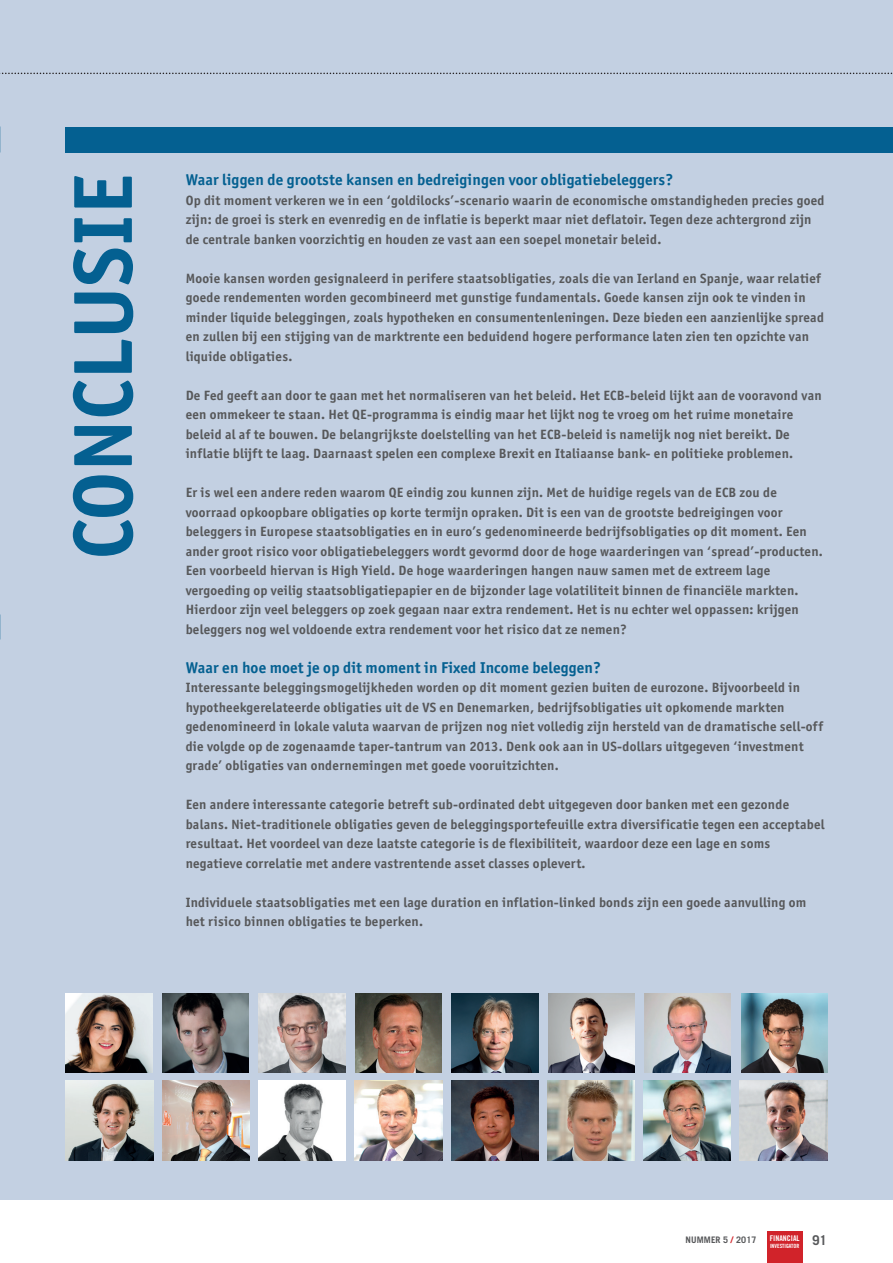
<style>
.page{position:relative;width:893px;height:1263px;background:#fff}
.page>*{position:absolute;margin:0;border:0;box-sizing:border-box;transform-origin:0 0}
.t1{font:700 84px "Officina San ITC";letter-spacing:.01em;color:#046091}
.t2{font:700 15.75px "Officina San ITC";letter-spacing:.01em;color:#046091}
.t3{font:700 13.5px/19.5px "Officina San ITC";letter-spacing:.02em;color:#57585a}
.t4{font:700 13.5px "Trade Gothic LT";color:#57585a}
.t5{font:700 9px "Trade Gothic LT";letter-spacing:.01em;color:#57585a}
.t6{font:7.8px "Trade Gothic LT Bold Cond Twenty";color:#fff}
.t7{font:5.7px "Trade Gothic LT Bold Cond Twenty";color:#fff}
.s1{color:#d1232a}
</style>
<div class="page">
<div style="left:0;top:0;width:893px;height:1199px;background:#c3d0e2"></div>
<svg style="left:0;top:73px;width:893px;height:1px"></svg>
<div style="left:66px;top:127px;width:827px;height:25px;background:#046091"></div>
<div style="left:767px;top:1231px;width:35px;height:32px;background:#d1232a"></div>
<img style="left:452px;top:994px;width:86px;height:79px">
<img style="left:355px;top:994px;width:86px;height:79px">
<img style="left:548px;top:994px;width:86px;height:79px">
<img style="left:66px;top:994px;width:86px;height:79px">
<img style="left:162px;top:994px;width:87px;height:79px">
<img style="left:259px;top:994px;width:86px;height:79px">
<img style="left:741px;top:994px;width:86px;height:79px">
<img style="left:645px;top:994px;width:86px;height:79px">
<img style="left:66px;top:1080px;width:88px;height:80px">
<img style="left:162px;top:1080px;width:88px;height:80px">
<img style="left:355px;top:1080px;width:87px;height:80px">
<img style="left:259px;top:1080px;width:87px;height:80px">
<img style="left:740px;top:1080px;width:87px;height:80px">
<img style="left:451px;top:1080px;width:87px;height:80px">
<img style="left:547px;top:1080px;width:88px;height:80px">
<img style="left:643px;top:1080px;width:88px;height:80px">
<h1 class="t1" style="left:51px;top:559px;width:386px;rotate:-90deg">CONCLUSIE</h1>
<p class="t2" style="left:186px;top:170px;width:489px">Waar liggen de grootste kansen en bedreigingen voor obligatiebeleggers?</p>
<p class="t3" style="left:186px;top:190px;width:640px">Op dit moment verkeren we in een ‘goldilocks’-scenario waarin de economische omstandigheden precies goed zijn: de groei is sterk en evenredig en de inflatie is beperkt maar niet deflatoir. Tegen deze achtergrond zijn de centrale banken voorzichtig en houden ze vast aan een soepel monetair beleid.</p>
<p class="t3" style="left:186px;top:268px;width:640px">Mooie kansen worden gesignaleerd in perifere staatsobligaties, zoals die van Ierland en Spanje, waar relatief goede rendementen worden gecombineerd met gunstige fundamentals. Goede kansen zijn ook te vinden in minder liquide beleggingen, zoals hypotheken en consumentenleningen. Deze bieden een aanzienlijke spread en zullen bij een stijging van de marktrente een beduidend hogere performance laten zien ten opzichte van liquide obligaties.</p>
<p class="t3" style="left:186px;top:385px;width:638px">De Fed geeft aan door te gaan met het normaliseren van het beleid. Het ECB-beleid lijkt aan de vooravond van een ommekeer te staan. Het QE-programma is eindig maar het lijkt nog te vroeg om het ruime monetaire beleid al af te bouwen. De belangrijkste doelstelling van het ECB-beleid is namelijk nog niet bereikt. De inflatie blijft te laag. Daarnaast spelen een complexe Brexit en Italiaanse bank- en politieke problemen.</p>
<p class="t3" style="left:186px;top:483px;width:639px">Er is wel een andere reden waarom QE eindig zou kunnen zijn. Met de huidige regels van de ECB zou de voorraad opkoopbare obligaties op korte termijn opraken. Dit is een van de grootste bedreigingen voor beleggers in Europese staatsobligaties en in euro’s gedenomineerde bedrijfsobligaties op dit moment. Een ander groot risico voor obligatiebeleggers wordt gevormd door de hoge waarderingen van ‘spread’-producten.<br>Een voorbeeld hiervan is High Yield. De hoge waarderingen hangen nauw samen met de extreem lage vergoeding op veilig staatsobligatiepapier en de bijzonder lage volatiliteit binnen de financiële markten.<br>Hierdoor zijn veel beleggers op zoek gegaan naar extra rendement. Het is nu echter wel oppassen: krijgen beleggers nog wel voldoende extra rendement voor het risico dat ze nemen?</p>
<p class="t2" style="left:186px;top:658px;width:417px">Waar en hoe moet je op dit moment in Fixed Income beleggen?</p>
<p class="t3" style="left:186px;top:678px;width:639px">Interessante beleggingsmogelijkheden worden op dit moment gezien buiten de eurozone. Bijvoorbeeld in hypotheekgerelateerde obligaties uit de VS en Denemarken, bedrijfsobligaties uit opkomende markten gedenomineerd in lokale valuta waarvan de prijzen nog niet volledig zijn hersteld van de dramatische sell-off die volgde op de zogenaamde taper-tantrum van 2013. Denk ook aan in US-dollars uitgegeven ‘investment grade’ obligaties van ondernemingen met goede vooruitzichten.</p>
<p class="t3" style="left:186px;top:795px;width:640px">Een andere interessante categorie betreft sub-ordinated debt uitgegeven door banken met een gezonde balans. Niet-traditionele obligaties geven de beleggingsportefeuille extra diversificatie tegen een acceptabel resultaat. Het voordeel van deze laatste categorie is de flexibiliteit, waardoor deze een lage en soms negatieve correlatie met andere vastrentende asset classes oplevert.</p>
<p class="t3" style="left:186px;top:892px;width:622px">Individuele staatsobligaties met een lage duration en inflation-linked bonds zijn een goede aanvulling om het risico binnen obligaties te beperken.</p>
<p class="t5" style="left:686px;top:1234px;width:72px">NUMMER 5 <span class="s1">/</span> 2017</p>
<p class="t4" style="left:812px;top:1232px;width:17px">91</p>
<p class="t6" style="left:770px;top:1233px;width:31px">FINANCIAL</p>
<p class="t7" style="left:770px;top:1242px;width:31px">INVESTIGATOR</p>
</div>
